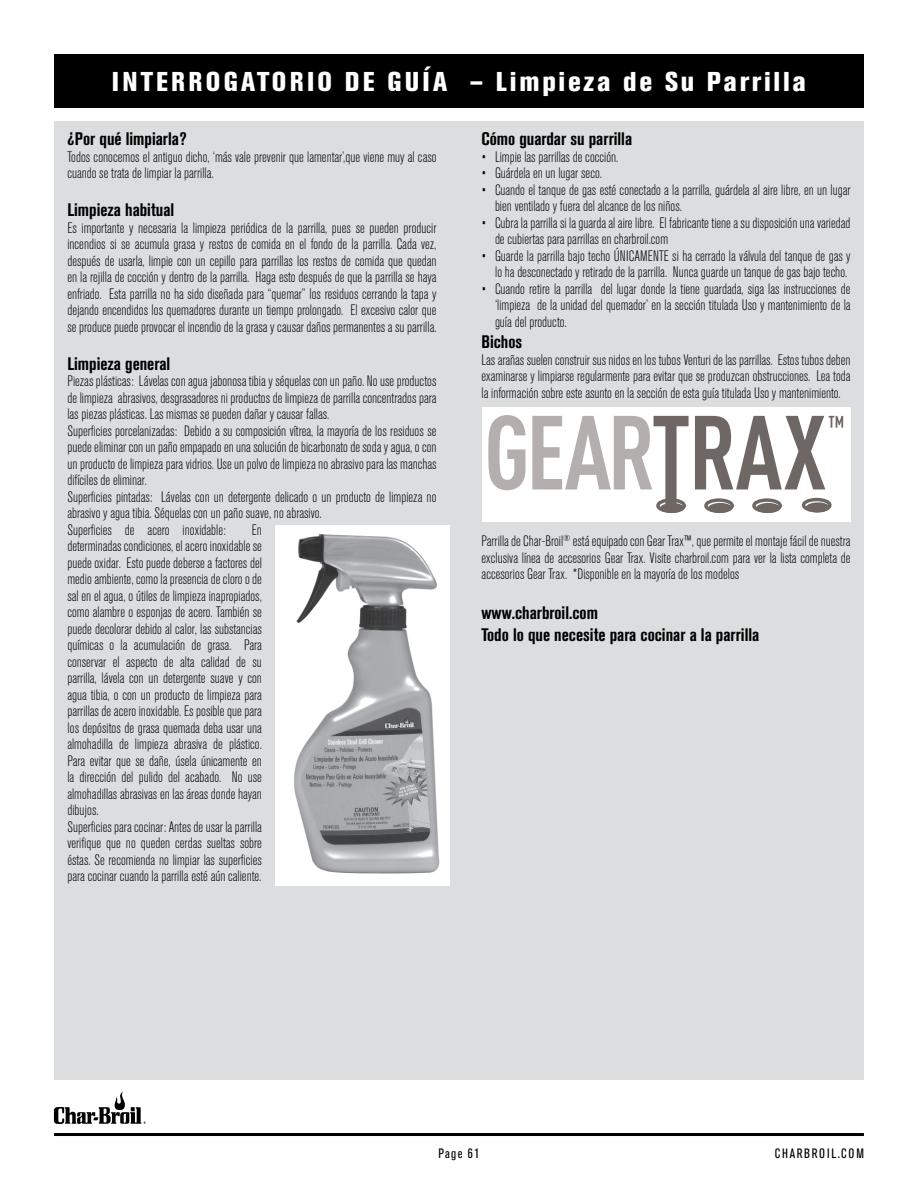
<style>
.page{position:relative;width:918px;height:1188px;background:#fff}
.page>*{position:absolute;margin:0;border:0;box-sizing:border-box;transform-origin:0 0}
.t1{font:800 condensed 27px "Akzidenz Grotesk BQ";letter-spacing:.1em;color:#fff}
.Bolt_12pt{font:700 condensed 18px "Akzidenz Grotesk BQ";color:#000}
.Light_10pt{font:300 condensed 15px/16.5px "Akzidenz Grotesk BQ";color:#000;text-align:justify}
.t2{font:condensed 13.5px "Akzidenz Grotesk BQ";letter-spacing:.12em;color:#000}
</style>
<div class="page">
<hr style="left:54px;top:1133px;width:810px;height:3px;background:#000">
<svg style="left:54px;top:1092px;width:92px;height:32px"></svg>
<div style="left:54px;top:54px;width:810px;height:54px;background:#000"></div>
<div style="left:55px;top:121px;width:809px;height:958px;background:#dcdddf"></div>
<div style="left:482px;top:408px;width:368px;height:114px;background:#fff"></div>
<div style="left:756px;top:503px;width:24px;height:10px;background:#6e6763;border-radius:50%"></div>
<div style="left:752px;top:498px;width:30px;height:15px;border:3px solid #6e6763;border-radius:50%"></div>
<div style="left:708px;top:503px;width:24px;height:10px;background:#6e6763;border-radius:50%"></div>
<div style="left:704px;top:498px;width:30px;height:15px;border:3px solid #6e6763;border-radius:50%"></div>
<div style="left:660px;top:503px;width:24px;height:10px;background:#6e6763;border-radius:50%"></div>
<div style="left:656px;top:498px;width:30px;height:15px;border:3px solid #6e6763;border-radius:50%"></div>
<div style="left:806px;top:502px;width:24px;height:10px;background:#6e6763;border-radius:50%"></div>
<div style="left:802px;top:498px;width:30px;height:14px;border:3px solid #6e6763;border-radius:50%"></div>
<svg style="left:488px;top:415px;width:37px;height:75px"></svg>
<svg style="left:532px;top:416px;width:157px;height:89px"></svg>
<svg style="left:695px;top:416px;width:148px;height:73px"></svg>
<div style="left:275px;top:525px;width:175px;height:361px;background:#fff"></div>
<img style="left:294px;top:534px;width:146px;height:340px">
<p class="t1" style="left:112px;top:66px;width:696px">INTERROGATORIO DE GUÍA – Limpieza de Su Parrilla</p>
<p class="Bolt_12pt" style="left:67px;top:129px;width:121px">¿Por qué limpiarla?</p>
<p class="Light_10pt" style="left:67px;top:149px;width:371px">Todos conocemos el antiguo dicho, ‘más vale prevenir que lamentar’,que viene muy al caso cuando se trata de limpiar la parrilla.</p>
<p class="Bolt_12pt" style="left:67px;top:200px;width:108px">Limpieza habitual</p>
<p class="Light_10pt" style="left:67px;top:220px;width:371px">Es importante y necesaria la limpieza periódica de la parrilla, pues se pueden producir incendios si se acumula grasa y restos de comida en el fondo de la parrilla. Cada vez, después de usarla, limpie con un cepillo para parrillas los restos de comida que quedan en la rejilla de cocción y dentro de la parrilla. Haga esto después de que la parrilla se haya enfriado. Esta parrilla no ha sido diseñada para “quemar” los residuos cerrando la tapa y dejando encendidos los quemadores durante un tiempo prolongado. El excesivo calor que se produce puede provocar el incendio de la grasa y causar daños permanentes a su parrilla.</p>
<p class="Bolt_12pt" style="left:67px;top:353px;width:104px">Limpieza general</p>
<p class="Light_10pt" style="left:67px;top:373px;width:371px">Piezas plásticas: Lávelas con agua jabonosa tibia y séquelas con un paño. No use productos de limpieza abrasivos, desgrasadores ni productos de limpieza de parrilla concentrados para las piezas plásticas. Las mismas se pueden dañar y causar fallas.</p>
<p class="Light_10pt" style="left:67px;top:423px;width:370px">Superficies porcelanizadas: Debido a su composición vítrea, la mayoría de los residuos se puede eliminar con un paño empapado en una solución de bicarbonato de soda y agua, o con un producto de limpieza para vidrios. Use un polvo de limpieza no abrasivo para las manchas difíciles de eliminar.</p>
<p class="Light_10pt" style="left:67px;top:489px;width:371px">Superficies pintadas: Lávelas con un detergente delicado o un producto de limpieza no abrasivo y agua tibia. Séquelas con un paño suave, no abrasivo.</p>
<p class="Light_10pt" style="left:67px;top:522px;width:160px">Superficies de acero inoxidable:</p>
<p class="Bolt_12pt" style="left:482px;top:129px;width:152px">Cómo guardar su parrilla</p>
<p class="Light_10pt" style="left:482px;top:149px;width:138px">• Limpie las parrillas de cocción.</p>
<p class="Light_10pt" style="left:482px;top:165px;width:122px">• Guárdela en un lugar seco.</p>
<p class="Light_10pt" style="left:495px;top:182px;width:357px;text-indent:-14px">• Cuando el tanque de gas esté conectado a la parrilla, guárdela al aire libre, en un lugar bien ventilado y fuera del alcance de los niños.</p>
<p class="Light_10pt" style="left:495px;top:215px;width:357px;text-indent:-14px">• Cubra la parrilla si la guarda al aire libre. El fabricante tiene a su disposición una variedad de cubiertas para parrillas en charbroil.com</p>
<p class="Light_10pt" style="left:482px;top:248px;width:371px;text-align:right">• Guarde la parrilla bajo techo ÚNICAMENTE si ha cerrado la válvula del tanque de gas y lo ha desconectado y retirado de la parrilla. Nunca guarde un tanque de gas bajo techo.</p>
<p class="Light_10pt" style="left:495px;top:281px;width:357px;text-indent:-14px">• Cuando retire la parrilla del lugar donde la tiene guardada, siga las instrucciones de ‘limpieza de la unidad del quemador’ en la sección titulada Uso y mantenimiento de la guía del producto.</p>
<p class="Bolt_12pt" style="left:482px;top:332px;width:42px">Bichos</p>
<p class="Light_10pt" style="left:482px;top:352px;width:371px">Las arañas suelen construir sus nidos en los tubos Venturi de las parrillas. Estos tubos deben examinarse y limpiarse regularmente para evitar que se produzcan obstrucciones. Lea toda la información sobre este asunto en la sección de esta guía titulada Uso y mantenimiento.</p>
<p class="Light_10pt" style="left:67px;top:522px;width:196px;text-indent:184px">En determinadas condiciones, el acero inoxidable se puede oxidar. Esto puede deberse a factores del medio ambiente, como la presencia de cloro o de sal en el agua, o útiles de limpieza inapropiados, como alambre o esponjas de acero. También se puede decolorar debido al calor, las substancias químicas o la acumulación de grasa. Para conservar el aspecto de alta calidad de su parrilla, lávela con un detergente suave y con agua tibia, o con un producto de limpieza para parrillas de acero inoxidable. Es posible que para los depósitos de grasa quemada deba usar una almohadilla de limpieza abrasiva de plástico.<br>Para evitar que se dañe, úsela únicamente en la dirección del pulido del acabado. No use almohadillas abrasivas en las áreas donde hayan dibujos.</p>
<p class="Light_10pt" style="left:67px;top:819px;width:196px">Superficies para cocinar: Antes de usar la parrilla verifique que no queden cerdas sueltas sobre éstas. Se recomienda no limpiar las superficies para cocinar cuando la parrilla esté aún caliente.</p>
<p class="Light_10pt" style="left:481px;top:533px;width:371px">Parrilla de Char-Broil<sup>®</sup> está equipado con Gear Trax™, que permite el montaje fácil de nuestra exclusiva línea de accesorios Gear Trax. Visite charbroil.com para ver la lista completa de accesorios Gear Trax. *Disponible en la mayoría de los modelos</p>
<p class="Bolt_12pt" style="left:482px;top:602px;width:118px">www.charbroil.com</p>
<p class="Bolt_12pt" style="left:482px;top:624px;width:279px">Todo lo que necesite para cocinar a la parrilla</p>
<p class="t2" style="left:438px;top:1145px;width:43px">Page 61</p>
<p class="t2" style="left:775px;top:1145px;width:91px">CHARBROIL.COM</p>
</div>
